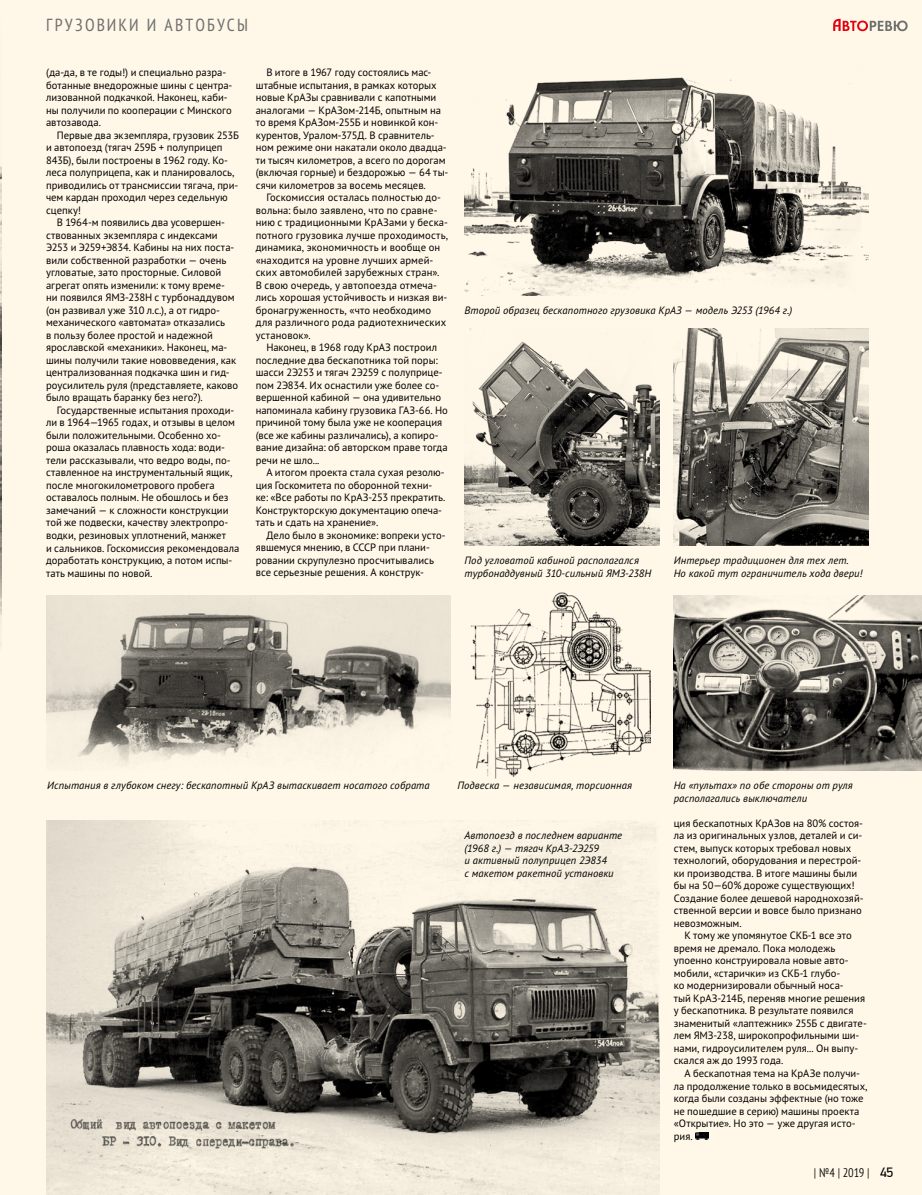
<style>
.page{position:relative;width:922px;height:1195px;background:#fff}
.page>*{position:absolute;margin:0;border:0;box-sizing:border-box;transform-origin:0 0}
.t1{font:condensed 17.5px "PT Sans Pro";letter-spacing:.12em;color:#6f6f6e}
.t2{font:300 condensed 12.5px "PT Sans Pro";color:#000}
.t3{font:10.62px/12.5px "PT Sans Pro";color:#000}
.t4{font:italic 10.62px/12.5px "PT Sans Pro";letter-spacing:.005em;color:#000}
.s1{font-family:"PF Din Display Pro";font-weight:400;font-stretch:normal;font-size:13.75px}
</style>
<div class="page">
<div style="left:0;top:0;width:921px;height:1194px;background:#fff8e8"></div>
<img style="left:0;top:166px;width:1px;height:479px">
<img style="left:46px;top:820px;width:613px;height:374px">
<img style="left:695px;top:1132px;width:13px;height:7px">
<img style="left:464px;top:77px;width:404px;height:218px">
<img style="left:673px;top:595px;width:248px;height:175px">
<img style="left:464px;top:329px;width:195px;height:216px">
<img style="left:673px;top:328px;width:195px;height:217px">
<img style="left:46px;top:595px;width:404px;height:171px">
<img style="left:470px;top:592px;width:180px;height:187px">
<img style="left:64px;top:1108px;width:230px;height:45px">
<svg style="left:833px;top:19px;width:74px;height:12px"></svg>
<h1 class="t1" style="left:46px;top:14px;width:203px">ГРУЗОВИКИ И АВТОБУСЫ</h1>
<p class="t3" style="left:46px;top:66px;width:188px">(да-да, в те годы!) и специально разра&shy;ботанные внедорожные шины с центра&shy;лизованной подкачкой. Наконец, каби&shy;ны получили по кооперации с Минского автозавода.</p>
<p class="t3" style="left:46px;top:128px;width:194px;text-indent:11px">Первые два экземпляра, грузовик 253Б и автопоезд (тягач 259Б + полуприцеп 843Б), были построены в 1962 году. Ко&shy;леса полуприцепа, как и планировалось, приводились от трансмиссии тягача, при&shy;чем кардан проходил через седельную сцепку!</p>
<p class="t3" style="left:46px;top:216px;width:194px;text-indent:11px">В 1964-м появились два усовершен&shy;ствованных экземпляра с индексами Э253 и Э259+Э834. Кабины на них поста&shy;вили собственной разработки — очень угловатые, зато просторные. Силовой агрегат опять изменили: к тому време&shy;ни появился ЯМЗ-238Н с турбонаддувом (он развивал уже 310 л.с.), а от гидро&shy;механического «автомата» отказались<br>в пользу более простой и надежной ярославской «механики». Наконец, ма&shy;шины получили такие нововведения, как централизованная подкачка шин и гид&shy;роусилитель руля (представляете, каково было вращать баранку без него?).</p>
<p class="t3" style="left:46px;top:403px;width:195px;text-indent:11px">Государственные испытания проходи&shy;ли в 1964—1965 годах, и отзывы в целом были положительными. Особенно хо&shy;роша оказалась плавность хода: води&shy;тели рассказывали, что ведро воды, по&shy;ставленное на инструментальный ящик, после многокилометрового пробега оставалось полным. Не обошлось и без замечаний — к сложности конструкции той же подвески, качеству электропро&shy;водки, резиновых уплотнений, манжет<br>и сальников. Госкомиссия рекомендовала доработать конструкцию, а потом испы&shy;тать машины по новой.</p>
<p class="t3" style="left:256px;top:66px;width:194px;text-indent:11px">В итоге в 1967 году состоялись мас&shy;штабные испытания, в рамках которых новые КрАЗы сравнивали с капотными аналогами — КрАЗом-214Б, опытным на то время КрАЗом-255Б и новинкой кон&shy;курентов, Уралом-375Д. В сравнитель&shy;ном режиме они накатали около двадца&shy;ти тысяч километров, а всего по дорогам (включая горные) и бездорожью — 64 ты&shy;сячи километров за восемь месяцев.</p>
<p class="t3" style="left:256px;top:191px;width:194px;text-indent:11px">Госкомиссия осталась полностью до&shy;вольна: было заявлено, что по сравне&shy;нию с традиционными КрАЗами у беска&shy;потного грузовика лучше проходимость, динамика, экономичность и вообще он «находится на уровне лучших армей&shy;ских автомобилей зарубежных стран».<br>В свою очередь, у автопоезда отмеча&shy;лись хорошая устойчивость и низкая ви&shy;бронагруженность, «что необходимо для различного рода радиотехнических установок».</p>
<p class="t3" style="left:256px;top:341px;width:194px;text-indent:11px">Наконец, в 1968 году КрАЗ построил последние два бескапотника той поры: шасси 2Э253 и тягач 2Э259 с полуприце&shy;пом 2Э834. Их оснастили уже более со&shy;вершенной кабиной — она удивительно напоминала кабину грузовика ГАЗ-66. Но причиной тому была уже не кооперация (все же кабины различались), а копиро&shy;вание дизайна: об авторском праве тогда речи не шло...</p>
<p class="t3" style="left:256px;top:466px;width:191px;text-indent:11px">А итогом проекта стала сухая резолю&shy;ция Госкомитета по оборонной техни&shy;ке: «Все работы по КрАЗ-253 прекратить.<br>Конструкторскую документацию опеча&shy;тать и сдать на хранение».</p>
<p class="t3" style="left:256px;top:528px;width:191px;text-indent:11px">Дело было в экономике: вопреки усто&shy;явшемуся мнению, в СССР при плани&shy;ровании скрупулезно просчитывались все серьезные решения. А конструк-</p>
<p class="t4" style="left:464px;top:304px;width:329px">Второй образец бескапотного грузовика КрАЗ — модель Э253 (1964 г.)</p>
<p class="t4" style="left:464px;top:554px;width:188px">Под угловатой кабиной располагался турбонаддувный 310-сильный ЯМЗ-238Н</p>
<p class="t4" style="left:673px;top:554px;width:190px">Интерьер традиционен для тех лет.<br>Но какой тут ограничитель хода двери!</p>
<p class="t4" style="left:47px;top:778px;width:384px">Испытания в глубоком снегу: бескапотный КрАЗ вытаскивает носатого собрата</p>
<p class="t4" style="left:457px;top:779px;width:176px">Подвеска — независимая, торсионная</p>
<p class="t4" style="left:464px;top:829px;width:159px">Автопоезд в последнем варианте (1968 г.) — тягач КрАЗ-2Э259<br>и активный полуприцеп 2Э834<br>с макетом ракетной установки</p>
<p class="t4" style="left:673px;top:779px;width:180px">На «пультах» по обе стороны от руля располагались выключатели</p>
<p class="t3" style="left:673px;top:816px;width:191px">ция бескапотных КрАЗов на 80% состоя&shy;ла из оригинальных узлов, деталей и си&shy;стем, выпуск которых требовал новых технологий, оборудования и перестрой&shy;ки производства. В итоге машины были бы на 50—60% дороже существующих!<br>Создание более дешевой народнохозяй&shy;ственной версии и вовсе было признано невозможным.</p>
<p class="t3" style="left:673px;top:928px;width:194px;text-indent:11px">К тому же упомянутое СКБ-1 все это время не дремало. Пока молодежь упоенно конструировала новые авто&shy;мобили, «старички» из СКБ-1 глубо-<br>ко модернизировали обычный носа-<br>тый КрАЗ-214Б, переняв многие решения у бескапотника. В результате появился знаменитый «лаптежник» 255Б с двигате&shy;лем ЯМЗ-238, широкопрофильными ши&shy;нами, гидроусилителем руля... Он выпу&shy;скался аж до 1993 года.</p>
<p class="t3" style="left:673px;top:1066px;width:195px;text-indent:11px">А бескапотная тема на КрАЗе получи&shy;ла продолжение только в восьмидесятых, когда были созданы эффектные (но тоже не пошедшие в серию) машины проекта «Открытие». Но это — уже другая исто&shy;рия.</p>
<p class="t2" style="left:813px;top:1164px;width:81px">| №4 | 2019 | <span class="s1">45</span></p>
</div>
